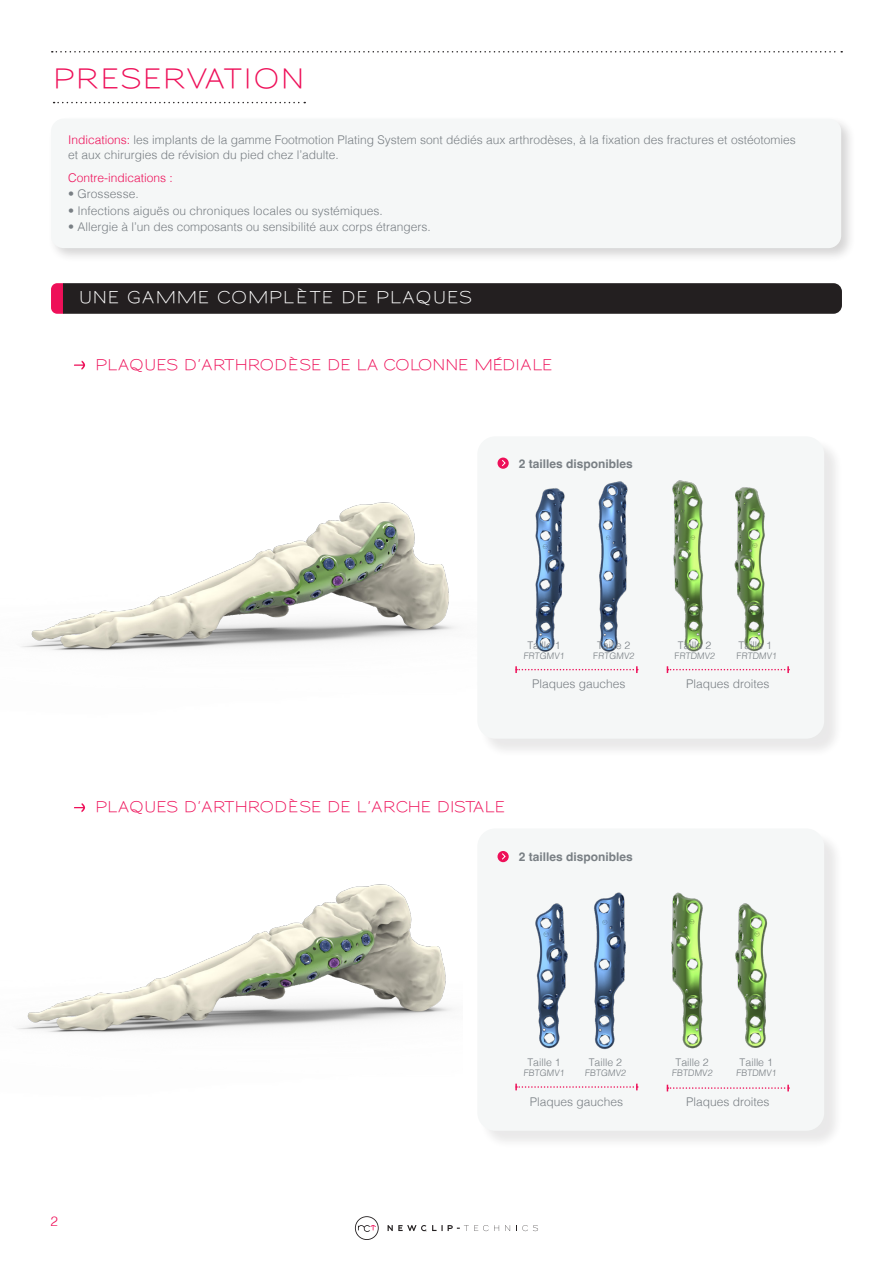
<style>
.page{position:relative;width:893px;height:1263px;background:#fff}
.page>*{position:absolute;margin:0;border:0;box-sizing:border-box;transform-origin:0 0}
.titre1{font:600 27px "Sansumi";letter-spacing:.035em;color:#ee1059}
.t1{font:600 16.5px "Sansumi";letter-spacing:.045em;color:#fff}
.t2{font:600 15px "Sansumi";letter-spacing:.005em;color:#ee1059}
.t3{font:300 13.5px "Helvetica";color:#ee1059}
.t4{font:300 12px/14.4px "Helvetica";color:#797f84}
.t5{font:700 12px "Helvetica";color:#797f84}
.t6{font:300 12px "Helvetica";color:#ee1059}
.t7{font:300 10.5px "Helvetica";color:#797f84}
.t8{font:300 9px "Helvetica";color:#797f84}
.s1{color:#ee1059}
</style>
<div class="page">
<svg style="left:52px;top:51px;width:790px;height:2px"></svg>
<svg style="left:355px;top:1216px;width:24px;height:24px"></svg>
<svg style="left:505px;top:1225px;width:5px;height:6px"></svg>
<svg style="left:516px;top:1225px;width:22px;height:6px"></svg>
<svg style="left:388px;top:1225px;width:111px;height:6px"></svg>
<svg style="left:54px;top:102px;width:251px;height:1px"></svg>
<svg style="left:51px;top:283px;width:791px;height:31px;background:#292224"></svg>
<svg style="left:74px;top:361px;width:11px;height:9px"></svg>
<svg style="left:74px;top:803px;width:11px;height:9px"></svg>
<div style="left:48px;top:116px;width:808px;height:147px;background:#231f20;opacity:.19"></div>
<div style="left:51px;top:119px;width:790px;height:129px;background:#f5f7f7;border-radius:13px"></div>
<img style="left:17px;top:884px;width:435px;height:149px">
<img style="left:21px;top:502px;width:435px;height:149px">
<div style="left:480px;top:439px;width:363px;height:318px;background:#231f20;opacity:.1"></div>
<div style="left:477px;top:436px;width:347px;height:303px;background:#f5f7f7;border-radius:18px"></div>
<div style="left:480px;top:831px;width:363px;height:318px;background:#231f20;opacity:.1"></div>
<div style="left:477px;top:828px;width:347px;height:303px;background:#f5f7f7;border-radius:18px"></div>
<svg style="left:497px;top:457px;width:12px;height:12px"></svg>
<svg style="left:501px;top:459px;width:5px;height:8px"></svg>
<svg style="left:497px;top:851px;width:12px;height:11px"></svg>
<svg style="left:501px;top:852px;width:5px;height:8px"></svg>
<img style="left:535px;top:488px;width:30px;height:164px">
<img style="left:734px;top:487px;width:31px;height:165px">
<img style="left:598px;top:481px;width:30px;height:171px">
<img style="left:672px;top:480px;width:31px;height:172px">
<img style="left:535px;top:903px;width:33px;height:146px">
<img style="left:735px;top:903px;width:32px;height:145px">
<img style="left:594px;top:892px;width:32px;height:158px">
<img style="left:671px;top:892px;width:32px;height:157px">
<svg style="left:515px;top:666px;width:123px;height:7px"></svg>
<svg style="left:667px;top:666px;width:122px;height:7px"></svg>
<svg style="left:667px;top:1085px;width:122px;height:6px"></svg>
<svg style="left:515px;top:1084px;width:123px;height:6px"></svg>
<p class="titre1" style="left:53px;top:65px;width:254px">PRESERVATION</p>
<p class="t4" style="left:68px;top:132px;width:729px"><span class="s1">Indications:</span> les implants de la gamme Footmotion Plating System sont dédiés aux arthrodèses, à la fixation des fractures et ostéotomies et aux chirurgies de révision du pied chez l’adulte.</p>
<p class="t6" style="left:68px;top:167px;width:106px">Contre-indications :</p>
<p class="t4" style="left:68px;top:186px;width:72px">• Grossesse.</p>
<p class="t4" style="left:68px;top:202px;width:316px">• Infections aiguës ou chroniques locales ou systémiques.</p>
<p class="t4" style="left:68px;top:219px;width:364px">• Allergie à l’un des composants ou sensibilité aux corps étrangers.</p>
<p class="t1" style="left:79px;top:289px;width:395px">UNE GAMME COMPLÈTE DE PLAQUES</p>
<p class="t2" style="left:95px;top:357px;width:459px">PLAQUES D’ARTHRODÈSE DE LA COLONNE MÉDIALE</p>
<p class="t5" style="left:519px;top:456px;width:116px">2 tailles disponibles</p>
<p class="t7" style="left:527px;top:636px;width:35px">Taille 1</p>
<p class="t8" style="left:523px;top:648px;width:44px">FRTGMV1</p>
<p class="t7" style="left:597px;top:636px;width:35px">Taille 2</p>
<p class="t8" style="left:593px;top:648px;width:44px">FRTGMV2</p>
<p class="t7" style="left:678px;top:636px;width:35px">Taille 2</p>
<p class="t8" style="left:674px;top:648px;width:43px">FRTDMV2</p>
<p class="t7" style="left:739px;top:636px;width:35px">Taille 1</p>
<p class="t8" style="left:736px;top:648px;width:43px">FRTDMV1</p>
<p class="t4" style="left:532px;top:675px;width:95px">Plaques gauches</p>
<p class="t4" style="left:686px;top:675px;width:85px">Plaques droites</p>
<p class="t2" style="left:95px;top:799px;width:411px">PLAQUES D’ARTHRODÈSE DE L’ARCHE DISTALE</p>
<p class="t5" style="left:519px;top:849px;width:116px">2 tailles disponibles</p>
<p class="t3" style="left:50px;top:1209px;width:9px">2</p>
<p class="t7" style="left:527px;top:1053px;width:35px">Taille 1</p>
<p class="t8" style="left:523px;top:1065px;width:44px">FBTGMV1</p>
<p class="t7" style="left:589px;top:1053px;width:35px">Taille 2</p>
<p class="t8" style="left:585px;top:1065px;width:44px">FBTGMV2</p>
<p class="t7" style="left:675px;top:1053px;width:35px">Taille 2</p>
<p class="t8" style="left:672px;top:1065px;width:43px">FBTDMV2</p>
<p class="t7" style="left:740px;top:1053px;width:35px">Taille 1</p>
<p class="t8" style="left:736px;top:1065px;width:43px">FBTDMV1</p>
<p class="t4" style="left:530px;top:1094px;width:95px">Plaques gauches</p>
<p class="t4" style="left:686px;top:1094px;width:85px">Plaques droites</p>
</div>
